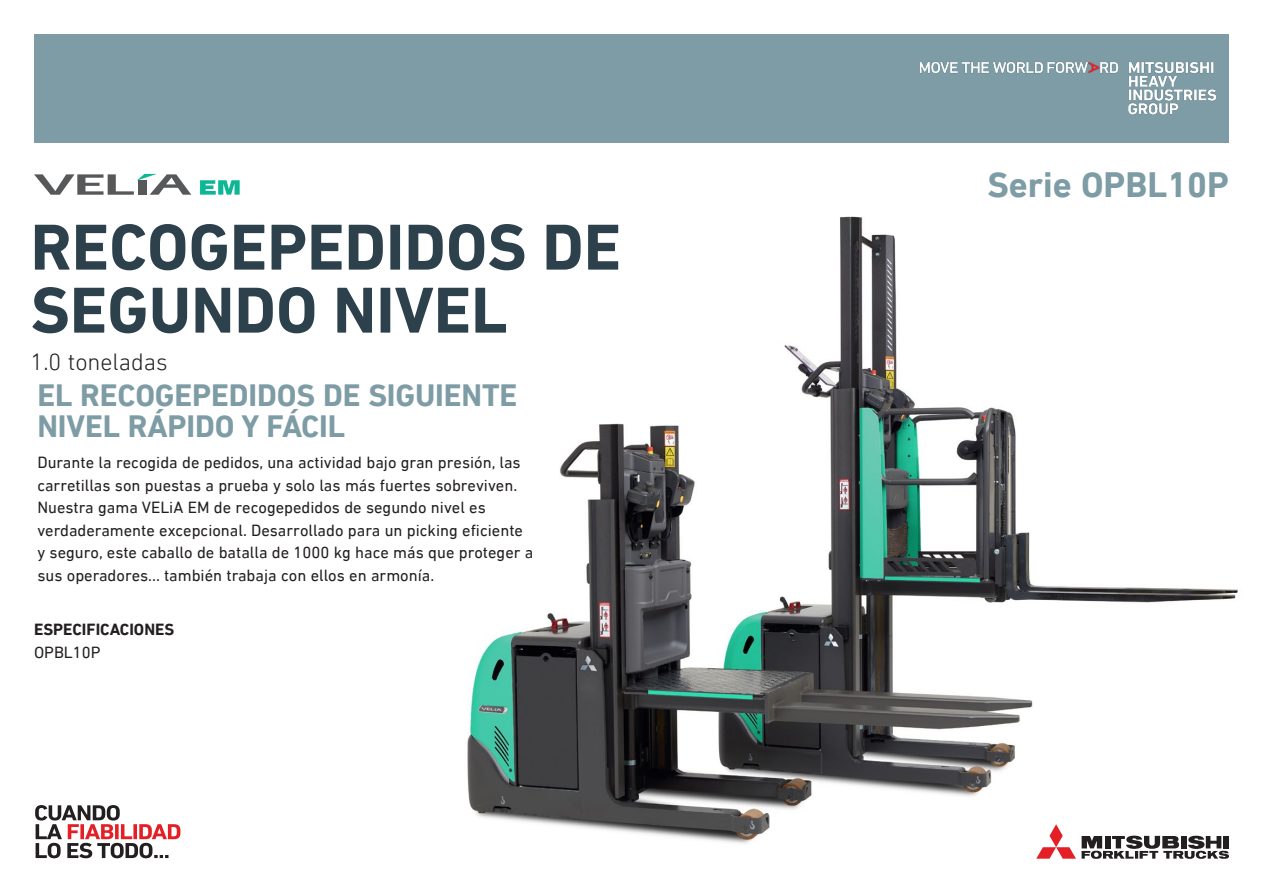
<style>
.page{position:relative;width:1263px;height:893px;background:#fff}
.page>*{position:absolute;margin:0;border:0;box-sizing:border-box;transform-origin:0 0}
.FrontCover_RANGE-NAM{font:700 66px/63px "DIN Next LT Pro";color:#2c414c}
.Front_Cover_Series_N{font:700 36px "DIN Next LT Pro";color:#7e9ca5}
.FrontCover-signature{font:700 31.5px/31.5px "DIN Next LT Pro";letter-spacing:-.005em;color:#7e9ca5}
.FrontCover-Capacity{font:300 24px "DIN Next LT Pro";color:#231f20}
.BODY_BIG_cover_lead{font:16.5px/22.5px "DIN Next LT Pro";color:#231f20}
.BODY_BIG_cover_lead-2{font:700 16.5px "DIN Next LT Pro";color:#231f20}
.FrontCover_Models{font:16.5px "DIN Next LT Pro";color:#231f20}
</style>
<div class="page">
<img style="left:467px;top:216px;width:771px;height:628px">
<svg style="left:34px;top:174px;width:157px;height:21px"></svg>
<svg style="left:200px;top:180px;width:40px;height:15px"></svg>
<svg style="left:1036px;top:824px;width:193px;height:35px"></svg>
<div style="left:34px;top:34px;width:1195px;height:108px;background:#7e9ca5"></div>
<img style="left:920px;top:61px;width:296px;height:54px">
<svg style="left:35px;top:805px;width:145px;height:53px"></svg>
<p class="FrontCover_RANGE-NAM" style="left:31px;top:215px;width:592px">RECOGEPEDIDOS DE<br>SEGUNDO NIVEL</p>
<p class="FrontCover-Capacity" style="left:31px;top:348px;width:139px">1.0 toneladas</p>
<p class="FrontCover-signature" style="left:37px;top:379px;width:481px">EL RECOGEPEDIDOS DE SIGUIENTE<br>NIVEL RÁPIDO Y FÁCIL</p>
<p class="BODY_BIG_cover_lead" style="left:37px;top:451px;width:498px">Durante la recogida de pedidos, una actividad bajo gran presión, las carretillas son puestas a prueba y solo las más fuertes sobreviven.<br>Nuestra gama VELiA EM de recogepedidos de segundo nivel es verdaderamente excepcional. Desarrollado para un picking eficiente y seguro, este caballo de batalla de 1000 kg hace más que proteger a sus operadores... también trabaja con ellos en armonía.</p>
<p class="BODY_BIG_cover_lead-2" style="left:34px;top:620px;width:142px">ESPECIFICACIONES</p>
<p class="FrontCover_Models" style="left:34px;top:643px;width:68px">OPBL10P</p>
<p class="Front_Cover_Series_N" style="left:987px;top:164px;width:243px">Serie OPBL10P</p>
</div>
